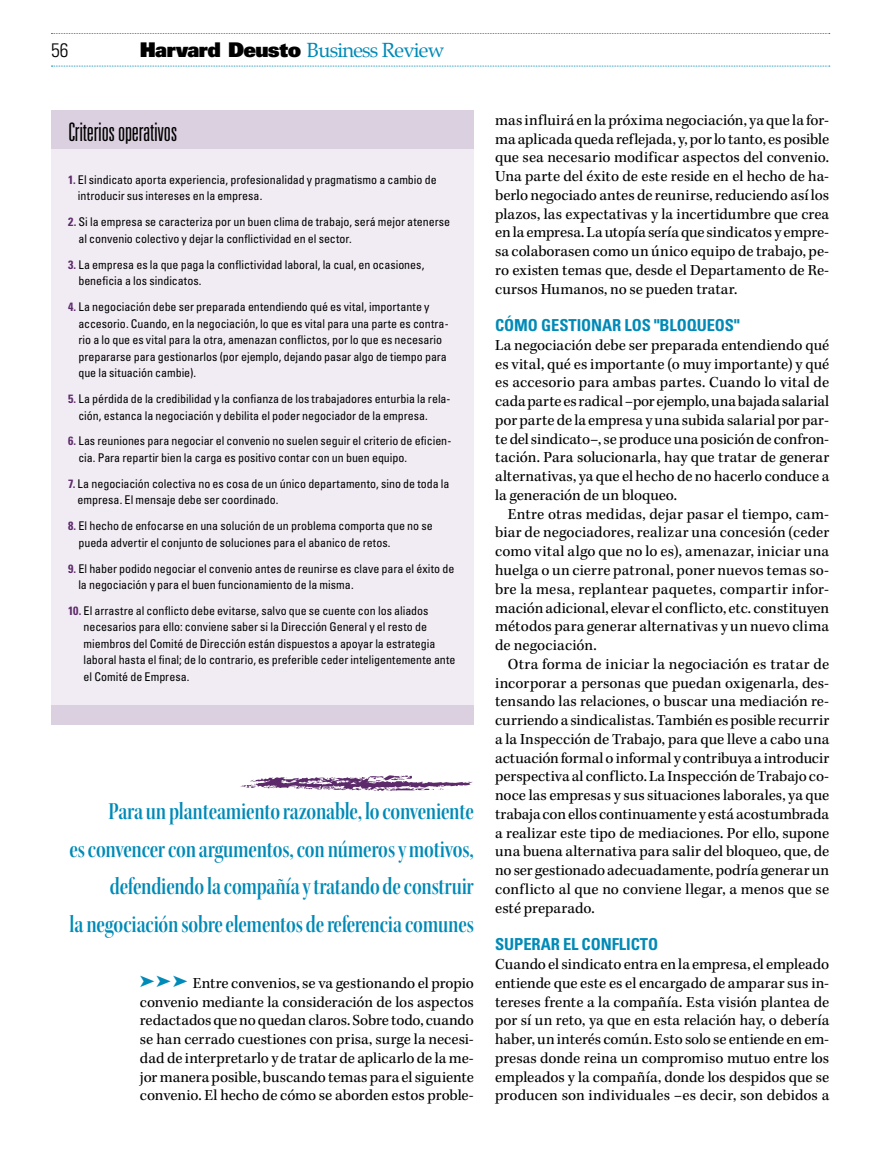
<style>
.page{position:relative;width:893px;height:1170px;background:#fff}
.page>*{position:absolute;margin:0;border:0;box-sizing:border-box;transform-origin:0 0}
.t1{font:25.5px/37.5px "Kepler Std Semibold Cn Disp";letter-spacing:-.01em;color:#008ab7;text-align:right}
.t2{font:300 ultra-condensed 25.5px "Univers LT Std";letter-spacing:-.01em;color:#000}
.t3{font:20.1px "Palatino";letter-spacing:-.04em;color:#008ab7}
.t4{font:300 condensed 19.5px "Univers LT Std";color:#000}
.t5{font:700 condensed 16.5px "Univers LT Std";letter-spacing:-.005em;color:#008ab7}
.t6{font:15.75px/18.8px "Kepler Std";color:#000;text-align:justify}
.t7{font:condensed 12px/16.5px "Univers LT Std";letter-spacing:-.005em;color:#000}
.s1{font-family:"Univers LT Std X Black";font-size:20.25px;color:#000}
.s2{font-weight:700;color:#5c2a6b}
.s3{color:#008ab7}
</style>
<div class="page">
<svg style="left:51px;top:33px;width:779px;height:1px"></svg>
<svg style="left:51px;top:66px;width:779px;height:1px"></svg>
<svg style="left:240px;top:775px;width:233px;height:16px"></svg>
<div style="left:51px;top:112px;width:423px;height:606px;background:#f1ecf3"></div>
<div style="left:51px;top:111px;width:423px;height:38px;background:#dbd0df"></div>
<div style="left:51px;top:705px;width:423px;height:20px;background:#dbd0df"></div>
<p class="t4" style="left:51px;top:38px;width:19px">56</p>
<p class="t3" style="left:140px;top:33px;width:306px"><span class="s1">Harvard Deusto</span> Business Review</p>
<h1 class="t2" style="left:68px;top:118px;width:111px">Criterios operativos</h1>
<p class="t7" style="left:78px;top:171px;width:360px;text-indent:-10px"><span class="s2">1.</span> El sindicato aporta experiencia, profesionalidad y pragmatismo a cambio de introducir sus intereses en la empresa.</p>
<p class="t7" style="left:79px;top:213px;width:373px;text-indent:-10px"><span class="s2">2.</span> Si la empresa se caracteriza por un buen clima de trabajo, será mejor atenerse al convenio colectivo y dejar la conflictividad en el sector.</p>
<p class="t7" style="left:78px;top:256px;width:347px;text-indent:-10px"><span class="s2">3.</span> La empresa es la que paga la conflictividad laboral, la cual, en ocasiones, beneficia a los sindicatos.</p>
<p class="t7" style="left:78px;top:298px;width:372px;text-indent:-10px"><span class="s2">4.</span> La negociación debe ser preparada entendiendo qué es vital, importante y accesorio. Cuando, en la negociación, lo que es vital para una parte es contra&shy;rio a lo que es vital para la otra, amenazan conflictos, por lo que es necesario prepararse para gestionarlos (por ejemplo, dejando pasar algo de tiempo para que la situación cambie).</p>
<p class="t7" style="left:78px;top:390px;width:374px;text-indent:-10px"><span class="s2">5.</span> La pérdida de la credibilidad y la confianza de los trabajadores enturbia la rela&shy;ción, estanca la negociación y debilita el poder negociador de la empresa.</p>
<p class="t7" style="left:78px;top:432px;width:375px;text-indent:-10px"><span class="s2">6.</span> Las reuniones para negociar el convenio no suelen seguir el criterio de eficien&shy;cia. Para repartir bien la carga es positivo contar con un buen equipo.</p>
<p class="t7" style="left:78px;top:475px;width:373px;text-indent:-10px"><span class="s2">7.</span> La negociación colectiva no es cosa de un único departamento, sino de toda la empresa. El mensaje debe ser coordinado.</p>
<p class="t7" style="left:78px;top:517px;width:356px;text-indent:-10px"><span class="s2">8.</span> El hecho de enfocarse en una solución de un problema comporta que no se pueda advertir el conjunto de soluciones para el abanico de retos.</p>
<p class="t7" style="left:78px;top:560px;width:378px;text-indent:-10px"><span class="s2">9.</span> El haber podido negociar el convenio antes de reunirse es clave para el éxito de la negociación y para el buen funcionamiento de la misma.</p>
<p class="t7" style="left:84px;top:602px;width:374px;text-indent:-16px"><span class="s2">10.</span> El arrastre al conflicto debe evitarse, salvo que se cuente con los aliados necesarios para ello: conviene saber si la Dirección General y el resto de miembros del Comité de Dirección están dispuestos a apoyar la estrategia laboral hasta el final; de lo contrario, es preferible ceder inteligentemente ante el Comité de Empresa.</p>
<h1 class="t1" style="left:69px;top:792px;width:406px">Para un planteamiento razonable, lo conveniente<br>es convencer con argumentos, con números y motivos, defendiendo la compañía y tratando de construir<br>la negociación sobre elementos de referencia comunes</h1>
<p class="t6" style="left:140px;top:974px;width:336px"><span class="s3">➤</span> <span class="s3">➤</span> <span class="s3">➤</span> Entre convenios, se va gestionando el propio convenio mediante la consideración de los aspectos redactados que no quedan claros. Sobre todo, cuando se han cerrado cuestiones con prisa, surge la necesi&shy;dad de interpretarlo y de tratar de aplicarlo de la me&shy;jor manera posible, buscando temas para el siguiente convenio. El hecho de cómo se aborden estos proble-</p>
<p class="t6" style="left:495px;top:111px;width:336px">mas influirá en la próxima negociación, ya que la for&shy;ma aplicada queda reflejada, y, por lo tanto, es posible que sea necesario modificar aspectos del convenio.<br>Una parte del éxito de este reside en el hecho de ha&shy;berlo negociado antes de reunirse, reduciendo así los plazos, las expectativas y la incertidumbre que crea en la empresa. La utopía sería que sindicatos y empre&shy;sa colaborasen como un único equipo de trabajo, pe&shy;ro existen temas que, desde el Departamento de Re&shy;cursos Humanos, no se pueden tratar.</p>
<p class="t5" style="left:495px;top:315px;width:246px">CÓMO GESTIONAR LOS "BLOQUEOS"</p>
<p class="t6" style="left:495px;top:336px;width:336px">La negociación debe ser preparada entendiendo qué es vital, qué es importante (o muy importante) y qué es accesorio para ambas partes. Cuando lo vital de cada parte es radical –por ejemplo, una bajada salarial por parte de la empresa y una subida salarial por par&shy;te del sindicato–, se produce una posición de confron&shy;tación. Para solucionarla, hay que tratar de generar alternativas, ya que el hecho de no hacerlo conduce a la generación de un bloqueo.</p>
<p class="t6" style="left:495px;top:505px;width:336px;text-indent:13px">Entre otras medidas, dejar pasar el tiempo, cam&shy;biar de negociadores, realizar una concesión (ceder como vital algo que no lo es), amenazar, iniciar una huelga o un cierre patronal, poner nuevos temas so&shy;bre la mesa, replantear paquetes, compartir infor&shy;mación adicional, elevar el conflicto, etc. constituyen métodos para generar alternativas y un nuevo clima de negociación.</p>
<p class="t6" style="left:495px;top:655px;width:336px;text-indent:13px">Otra forma de iniciar la negociación es tratar de incorporar a personas que puedan oxigenarla, des&shy;tensando las relaciones, o buscar una mediación re&shy;curriendo a sindicalistas. También es posible recurrir a la Inspección de Trabajo, para que lleve a cabo una actuación formal o informal y contribuya a introducir perspectiva al conflicto. La Inspección de Trabajo co&shy;noce las empresas y sus situaciones laborales, ya que trabaja con ellos continuamente y está acostumbrada a realizar este tipo de mediaciones. Por ello, supone una buena alternativa para salir del bloqueo, que, de no ser gestionado adecuadamente, podría generar un conflicto al que no conviene llegar, a menos que se esté preparado.</p>
<p class="t5" style="left:495px;top:934px;width:164px">SUPERAR EL CONFLICTO</p>
<p class="t6" style="left:495px;top:955px;width:336px">Cuando el sindicato entra en la empresa, el empleado entiende que este es el encargado de amparar sus in&shy;tereses frente a la compañía. Esta visión plantea de por sí un reto, ya que en esta relación hay, o debería haber, un interés común. Esto solo se entiende en em&shy;presas donde reina un compromiso mutuo entre los empleados y la compañía, donde los despidos que se producen son individuales –es decir, son debidos a</p>
</div>
